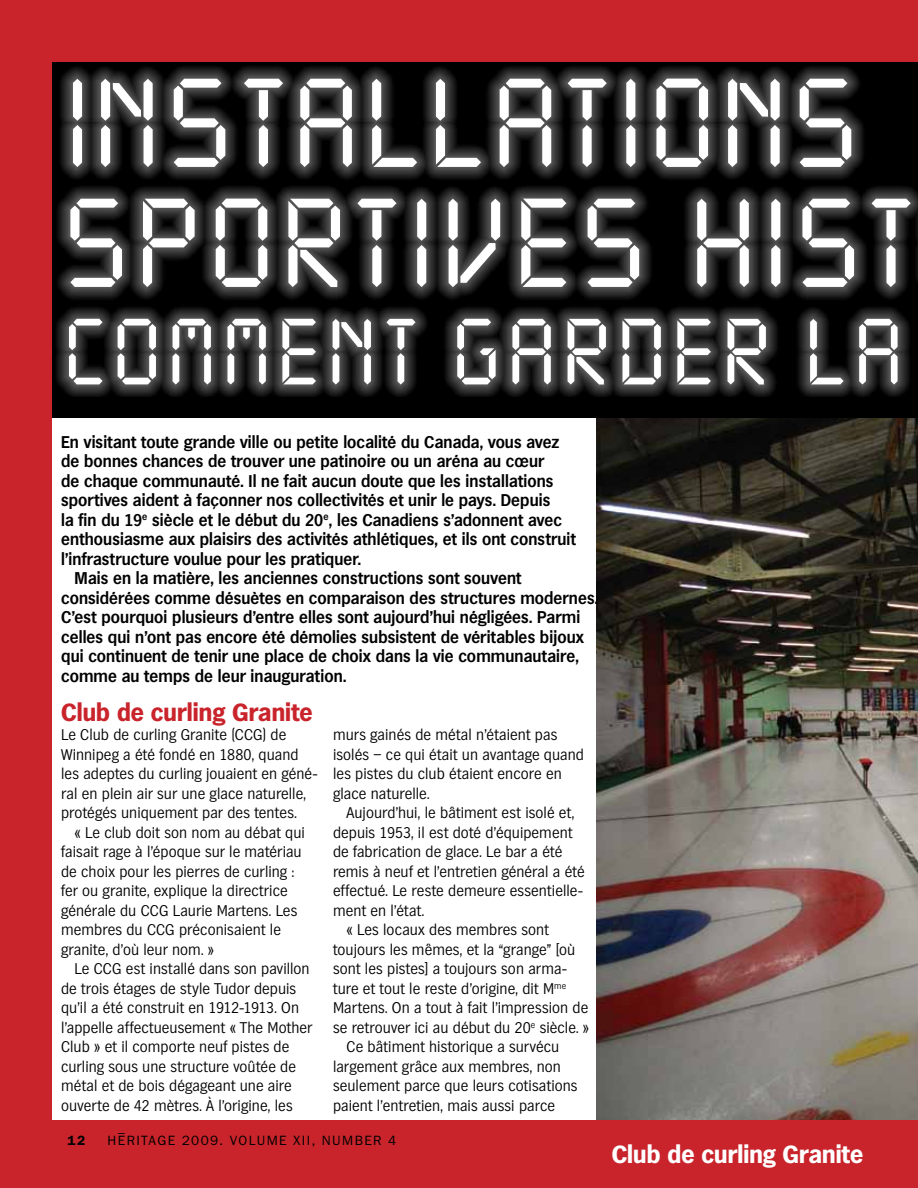
<style>
.page{position:relative;width:918px;height:1188px;background:#fff}
.page>*{position:absolute;margin:0;border:0;box-sizing:border-box;transform-origin:0 0}
.t1{font:111px/120px "Digital ICG";letter-spacing:.09em;color:#fff}
.t2{font:82.5px "Digital ICG";letter-spacing:.105em;color:#fff}
.t3{font:700 24px "Hamburg";letter-spacing:.005em;color:#c9242b}
.t4{font:700 24px "Hamburg";letter-spacing:.005em;color:#fff}
.t5{font:600 16.5px "Hamburg";letter-spacing:.01em;color:#000}
.t6{font:300 15px/19.5px "Hamburg";letter-spacing:.005em;color:#000}
.t7{font:13.5px "Franklin Gothic";letter-spacing:.1em;color:#000}
.t8{font:600 13.5px "Franklin Gothic";color:#000}
</style>
<div class="page">
<img style="left:597px;top:418px;width:321px;height:702px">
<div style="left:0;top:32px;width:918px;height:386px;background:#000"></div>
<div style="left:20px;top:1120px;width:898px;height:68px;background:#c9242b"></div>
<div style="left:20px;top:0;width:898px;height:61px;background:#c9242b"></div>
<div style="left:0;top:0;width:51px;height:1188px;background:#c9242b"></div>
<div style="left:54px;top:64px;width:864px;height:333px;background:#fff;opacity:.7"></div>
<h1 class="t1" style="left:65px;top:62px;width:849px">INSTALLATIONS<br>SPORTIVES HIST</h1>
<h2 class="t2" style="left:65px;top:297px;width:838px">COMMENT GARDER LA</h2>
<p class="t5" style="left:61px;top:432px;width:500px">En visitant toute grande ville ou petite localité du Canada, vous avez</p>
<p class="t5" style="left:61px;top:452px;width:485px">de bonnes chances de trouver une patinoire ou un aréna au cœur</p>
<p class="t5" style="left:61px;top:471px;width:494px">de chaque communauté. Il ne fait aucun doute que les installations</p>
<p class="t5" style="left:61px;top:491px;width:491px">sportives aident à façonner nos collectivités et unir le pays. Depuis</p>
<p class="t5" style="left:61px;top:510px;width:502px">la fin du 19<sup>e</sup> siècle et le début du 20<sup>e</sup>, les Canadiens s’adonnent avec</p>
<p class="t5" style="left:61px;top:530px;width:516px">enthousiasme aux plaisirs des activités athlétiques, et ils ont construit</p>
<p class="t5" style="left:61px;top:549px;width:301px">l’infrastructure voulue pour les pratiquer.</p>
<p class="t5" style="left:75px;top:569px;width:448px">Mais en la matière, les anciennes constructions sont souvent</p>
<p class="t5" style="left:61px;top:588px;width:539px">considérées comme désuètes en comparaison des structures modernes.</p>
<p class="t5" style="left:61px;top:608px;width:521px">C’est pourquoi plusieurs d’entre elles sont aujourd’hui négligées. Parmi</p>
<p class="t5" style="left:61px;top:627px;width:525px">celles qui n’ont pas encore été démolies subsistent de véritables bijoux</p>
<p class="t5" style="left:61px;top:647px;width:519px">qui continuent de tenir une place de choix dans la vie communautaire,</p>
<p class="t5" style="left:61px;top:666px;width:287px">comme au temps de leur inauguration.</p>
<h3 class="t3" style="left:61px;top:698px;width:253px">Club de curling Granite</h3>
<p class="t6" style="left:61px;top:725px;width:258px">Le Club de curling Granite (CCG) de Winnipeg a été fondé en 1880, quand les adeptes du curling jouaient en géné&shy;ral en plein air sur une glace naturelle, protégés uniquement par des tentes.</p>
<p class="t6" style="left:61px;top:823px;width:245px;text-indent:14px">« Le club doit son nom au débat qui faisait rage à l’époque sur le matériau de choix pour les pierres de curling : fer ou granite, explique la directrice générale du CCG Laurie Martens. Les membres du CCG préconisaient le granite, d’où leur nom. »</p>
<p class="t6" style="left:61px;top:959px;width:253px;text-indent:14px">Le CCG est installé dans son pavillon de trois étages de style Tudor depuis qu’il a été construit en 1912-1913. On l’appelle affectueusement « The Mother Club » et il comporte neuf pistes de curling sous une structure voûtée de métal et de bois dégageant une aire ouverte de 42 mètres. À l’origine, les</p>
<p class="t6" style="left:333px;top:725px;width:252px">murs gainés de métal n’étaient pas isolés – ce qui était un avantage quand les pistes du club étaient encore en glace naturelle.</p>
<p class="t6" style="left:347px;top:803px;width:229px">Aujourd’hui, le bâtiment est isolé et,</p>
<p class="t6" style="left:333px;top:823px;width:241px">depuis 1953, il est doté d’équipement</p>
<p class="t6" style="left:333px;top:842px;width:231px">de fabrication de glace. Le bar a été</p>
<p class="t6" style="left:333px;top:862px;width:253px">remis à neuf et l’entretien général a été</p>
<p class="t6" style="left:333px;top:881px;width:252px">effectué. Le reste demeure essentielle-</p>
<p class="t6" style="left:333px;top:901px;width:93px">ment en l’état.</p>
<p class="t6" style="left:347px;top:920px;width:204px">« Les locaux des membres sont</p>
<p class="t6" style="left:333px;top:940px;width:244px">toujours les mêmes, et la “grange” [où</p>
<p class="t6" style="left:333px;top:959px;width:236px">sont les pistes] a toujours son arma-</p>
<p class="t6" style="left:333px;top:979px;width:235px">ture et tout le reste d’origine, dit M<sup>me</sup></p>
<p class="t6" style="left:333px;top:998px;width:257px">Martens. On a tout à fait l’impression de</p>
<p class="t6" style="left:333px;top:1018px;width:258px">se retrouver ici au début du 20<sup>e</sup> siècle. »</p>
<p class="t6" style="left:347px;top:1037px;width:214px">Ce bâtiment historique a survécu</p>
<p class="t6" style="left:333px;top:1057px;width:229px">largement grâce aux membres, non</p>
<p class="t6" style="left:333px;top:1076px;width:246px">seulement parce que leurs cotisations</p>
<p class="t6" style="left:333px;top:1096px;width:224px">paient l’entretien, mais aussi parce</p>
<p class="t7" style="left:118px;top:1125px;width:8px">–</p>
<p class="t8" style="left:68px;top:1132px;width:19px">12</p>
<p class="t7" style="left:108px;top:1133px;width:290px">HERITAGE 2009. VOLUME XII, NUMBER 4</p>
<h3 class="t4" style="left:612px;top:1140px;width:253px">Club de curling Granite</h3>
</div>
